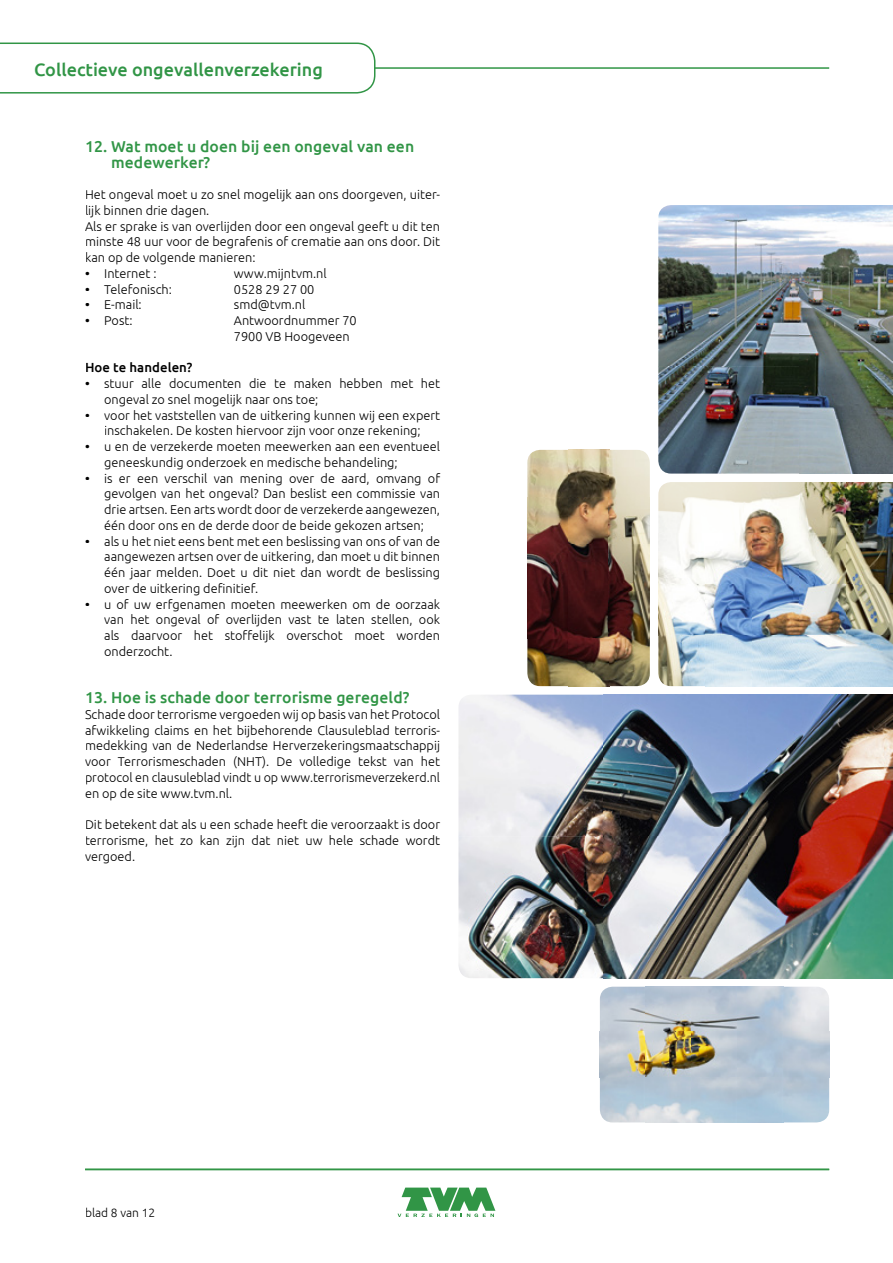
<style>
.page{position:relative;width:893px;height:1263px;background:#fff}
.page>*{position:absolute;margin:0;border:0;box-sizing:border-box;transform-origin:0 0}
.t1{font:500 18px "Ubuntu";color:#319546}
.t2{font:500 15.75px/15.8px "Ubuntu";letter-spacing:.005em;color:#319546}
.t3{font:500 13.2px "Ubuntu";letter-spacing:.005em;color:#000}
.t4{font:300 12.75px/15.8px "Ubuntu";color:#000;text-align:justify}
.t5{font:300 12px "Ubuntu";color:#000}
.s1{font-weight:500}
</style>
<div class="page">
<img style="left:658px;top:205px;width:235px;height:245px">
<svg style="left:658px;top:450px;width:235px;height:24px;background:#7d8b93"></svg>
<img style="left:527px;top:450px;width:123px;height:236px">
<img style="left:658px;top:482px;width:235px;height:204px">
<img style="left:458px;top:695px;width:435px;height:283px">
<img style="left:600px;top:987px;width:229px;height:135px">
<svg style="left:398px;top:1187px;width:97px;height:30px"></svg>
<hr style="left:85px;top:67px;width:744px;height:2px;background:#319546">
<svg style="left:0;top:42px;width:376px;height:52px"></svg>
<hr style="left:85px;top:1169px;width:744px;height:1px;background:#319546">
<h1 class="t1" style="left:34px;top:58px;width:290px">Collectieve ongevallenverzekering</h1>
<p class="t2" style="left:111px;top:138px;width:305px;text-indent:-26px">12. Wat moet u doen bij een ongeval van een medewerker?</p>
<p class="t4" style="left:85px;top:186px;width:357px;text-align:left">Het ongeval moet u zo snel mogelijk aan ons doorgeven, uiter&shy;lijk binnen drie dagen.<br>Als er sprake is van overlijden door een ongeval geeft u dit ten minste 48 uur voor de begrafenis of crematie aan ons door. Dit kan op de volgende manieren:</p>
<p class="t4" style="left:85px;top:265px;width:73px"><span class="s1">•</span> Internet :</p>
<p class="t4" style="left:234px;top:265px;width:94px">www.mijntvm.nl</p>
<p class="t4" style="left:85px;top:281px;width:88px"><span class="s1">•</span> Telefonisch:</p>
<p class="t4" style="left:234px;top:281px;width:82px">0528 29 27 00</p>
<p class="t4" style="left:85px;top:297px;width:58px"><span class="s1">•</span> E-mail:</p>
<p class="t4" style="left:234px;top:297px;width:73px">smd@tvm.nl</p>
<p class="t4" style="left:85px;top:312px;width:49px"><span class="s1">•</span> Post:</p>
<p class="t4" style="left:234px;top:312px;width:124px">Antwoordnummer 70<br>7900 VB Hoogeveen</p>
<p class="t3" style="left:85px;top:359px;width:109px">Hoe te handelen?</p>
<p class="t4" style="left:104px;top:375px;width:337px;text-indent:-19px"><span class="s1">•</span> stuur alle documenten die te maken hebben met het ongeval zo snel mogelijk naar ons toe;</p>
<p class="t4" style="left:85px;top:407px;width:357px;text-align:center"><span class="s1">•</span> voor het vaststellen van de uitkering kunnen wij een expert inschakelen. De kosten hiervoor zijn voor onze rekening;</p>
<p class="t4" style="left:104px;top:438px;width:337px;text-indent:-19px"><span class="s1">•</span> u en de verzekerde moeten meewerken aan een eventueel geneeskundig onderzoek en medische behandeling;</p>
<p class="t4" style="left:104px;top:470px;width:337px;text-indent:-19px"><span class="s1">•</span> is er een verschil van mening over de aard, omvang of gevolgen van het ongeval? Dan beslist een commissie van drie artsen. Een arts wordt door de verzekerde aangewezen, één door ons en de derde door de beide gekozen artsen;</p>
<p class="t4" style="left:104px;top:533px;width:337px;text-indent:-19px"><span class="s1">•</span> als u het niet eens bent met een beslissing van ons of van de aangewezen artsen over de uitkering, dan moet u dit binnen één jaar melden. Doet u dit niet dan wordt de beslissing over de uitkering definitief.</p>
<p class="t4" style="left:104px;top:596px;width:337px;text-indent:-19px"><span class="s1">•</span> u of uw erfgenamen moeten meewerken om de oorzaak van het ongeval of overlijden vast te laten stellen, ook als daarvoor het stoffelijk overschot moet worden onderzocht.</p>
<p class="t2" style="left:85px;top:689px;width:326px">13. Hoe is schade door terrorisme geregeld?</p>
<p class="t4" style="left:85px;top:706px;width:357px">Schade door terrorisme vergoeden wij op basis van het Protocol afwikkeling claims en het bijbehorende Clausuleblad terroris&shy;medekking van de Nederlandse Herverzekeringsmaatschappij voor Terrorismeschaden (NHT). De volledige tekst van het protocol en clausuleblad vindt u op www.terrorismeverzekerd.nl en op de site www.tvm.nl.</p>
<p class="t4" style="left:85px;top:816px;width:357px">Dit betekent dat als u een schade heeft die veroorzaakt is door terrorisme, het zo kan zijn dat niet uw hele schade wordt vergoed.</p>
<p class="t5" style="left:85px;top:1205px;width:72px">blad 8 van 12</p>
</div>
